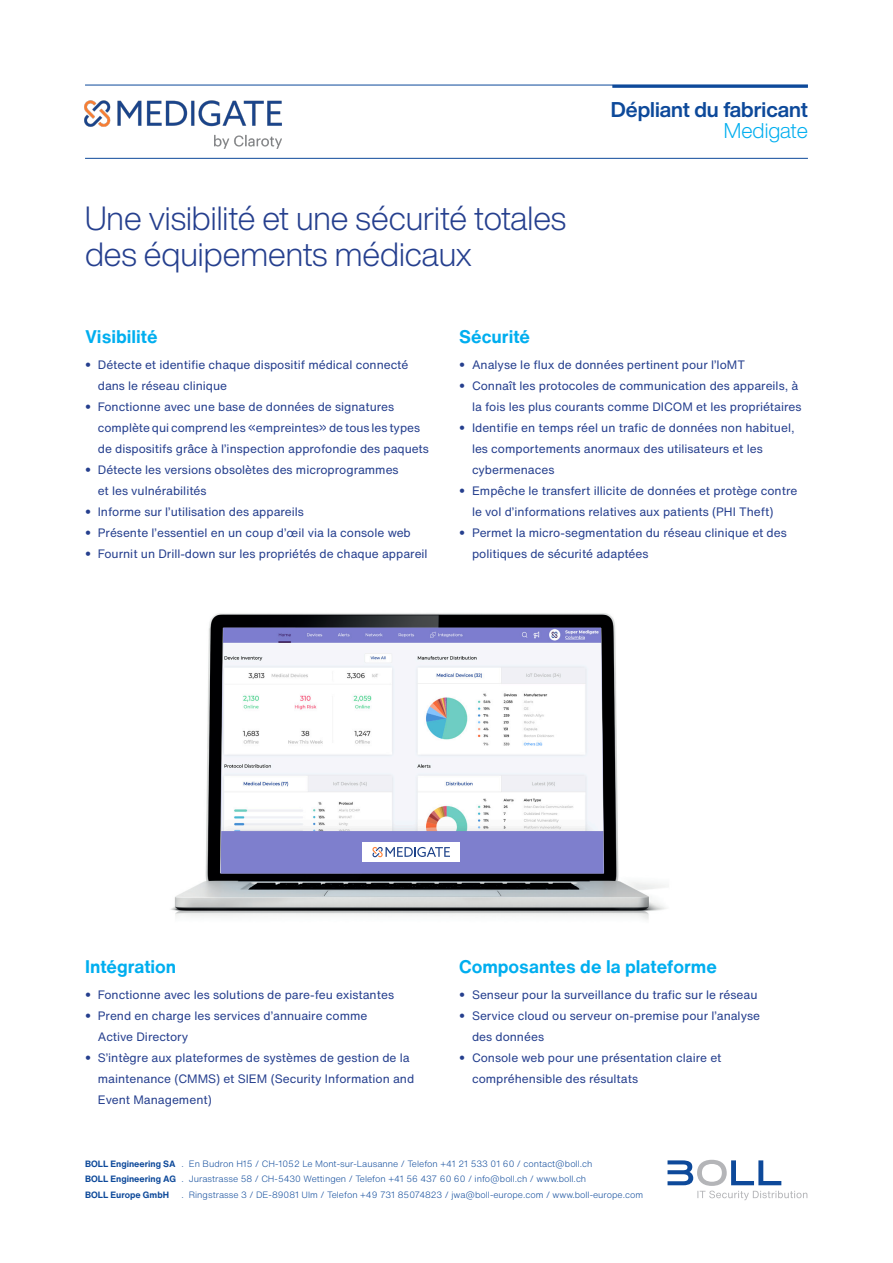
<style>
.page{position:relative;width:893px;height:1263px;background:#fff}
.page>*{position:absolute;margin:0;border:0;box-sizing:border-box;transform-origin:0 0}
.t1{font:300 33px/36px "Helvetica Now Display";color:#253f8e}
.t2{font:700 21px/21px "Helvetica Now Display";color:#0d499a;text-align:right}
.t3{font:700 18px "Helvetica Now Text";color:#00aeef}
.t4{font:12px/21px "Helvetica Now Text";color:#253f8e}
.t5{font:300 9px "Helvetica Now Text";color:#0d499a}
.t6{font:700 9px "Helvetica Now Text";color:#0d499a}
.s1{font-weight:300;color:#00aeef}
.s2{font-family:"Helvetica Neue LT Std";font-weight:300}
.s3{font-weight:700}
</style>
<div class="page">
<img style="left:171px;top:613px;width:495px;height:307px">
<div style="left:221px;top:628px;width:383px;height:245px;background:#7e7fcd"></div>
<img style="left:221px;top:628px;width:382px;height:203px">
<svg style="left:667px;top:1160px;width:140px;height:40px"></svg>
<hr style="left:85px;top:85px;width:723px;height:1px;background:#0d499a">
<hr style="left:85px;top:158px;width:723px;height:1px;background:#0d499a">
<hr style="left:612px;top:85px;width:196px;height:3px;background:#0d499a">
<div style="left:362px;top:842px;width:98px;height:20px;background:#fff"></div>
<svg style="left:372px;top:847px;width:78px;height:10px"></svg>
<img style="left:84px;top:100px;width:198px;height:49px">
<p class="t1" style="left:85px;top:200px;width:483px">Une visibilité et une sécurité totales des équipements médicaux</p>
<p class="t3" style="left:85px;top:323px;width:74px">Visibilité</p>
<p class="t3" style="left:459px;top:323px;width:72px">Sécurité</p>
<p class="t2" style="left:611px;top:99px;width:199px">Dépliant du fabricant<br><span class="s1">Medigate</span></p>
<p class="t4" style="left:98px;top:354px;width:312px;text-indent:-13px"><span class="s2">•</span> Détecte et identifie chaque dispositif médical connecté dans le réseau clinique</p>
<p class="t4" style="left:98px;top:396px;width:333px;text-indent:-13px"><span class="s2">•</span> Fonctionne avec une base de données de signatures complète qui comprend les «empreintes» de tous les types de dispositifs grâce à l’inspection approfondie des paquets</p>
<p class="t4" style="left:98px;top:459px;width:302px;text-indent:-13px"><span class="s2">•</span> Détecte les versions obsolètes des microprogrammes et les vulnérabilités</p>
<p class="t4" style="left:85px;top:501px;width:220px"><span class="s2">•</span> Informe sur l’utilisation des appareils</p>
<p class="t4" style="left:85px;top:522px;width:327px"><span class="s2">•</span> Présente l’essentiel en un coup d’œil via la console web</p>
<p class="t4" style="left:85px;top:543px;width:344px"><span class="s2">•</span> Fournit un Drill-down sur les propriétés de chaque appareil</p>
<p class="t4" style="left:459px;top:354px;width:287px"><span class="s2">•</span> Analyse le flux de données pertinent pour l’IoMT</p>
<p class="t4" style="left:459px;top:375px;width:344px;text-align:right"><span class="s2">•</span> Connaît les protocoles de communication des appareils, à la fois les plus courants comme DICOM et les propriétaires</p>
<p class="t4" style="left:472px;top:417px;width:324px;text-indent:-13px"><span class="s2">•</span> Identifie en temps réel un trafic de données non habituel, les comportements anormaux des utilisateurs et les cybermenaces</p>
<p class="t4" style="left:472px;top:480px;width:327px;text-indent:-13px"><span class="s2">•</span> Empêche le transfert illicite de données et protège contre le vol d’informations relatives aux patients (PHI Theft)</p>
<p class="t4" style="left:472px;top:522px;width:316px;text-indent:-13px"><span class="s2">•</span> Permet la micro-segmentation du réseau clinique et des politiques de sécurité adaptées</p>
<p class="t3" style="left:85px;top:953px;width:93px">Intégration</p>
<p class="t4" style="left:85px;top:984px;width:310px"><span class="s2">•</span> Fonctionne avec les solutions de pare-feu existantes</p>
<p class="t4" style="left:98px;top:1005px;width:271px;text-indent:-13px"><span class="s2">•</span> Prend en charge les services d’annuaire comme<br>Active Directory</p>
<p class="t4" style="left:98px;top:1047px;width:318px;text-indent:-13px"><span class="s2">•</span> S’intègre aux plateformes de systèmes de gestion de la maintenance (CMMS) et SIEM (Security Information and<br>Event Management)</p>
<p class="t3" style="left:459px;top:953px;width:259px">Composantes de la plateforme</p>
<p class="t4" style="left:459px;top:984px;width:300px"><span class="s2">•</span> Senseur pour la surveillance du trafic sur le réseau</p>
<p class="t4" style="left:459px;top:1005px;width:302px"><span class="s2">•</span> Service cloud ou serveur on-premise pour l’analyse</p>
<p class="t4" style="left:472px;top:1026px;width:74px">des données</p>
<p class="t4" style="left:472px;top:1047px;width:251px;text-indent:-13px"><span class="s2">•</span> Console web pour une présentation claire et compréhensible des résultats</p>
<p class="t5" style="left:85px;top:1157px;width:509px"><span class="s3">BOLL Engineering SA</span> . En Budron H15 / CH-1052 Le Mont-sur-Lausanne / Telefon +41 21 533 01 60 / contact@boll.ch</p>
<p class="t5" style="left:85px;top:1172px;width:503px"><span class="s3">BOLL Engineering AG</span> . Jurastrasse 58 / CH-5430 Wettingen / Telefon +41 56 437 60 60 / info@boll.ch / www.boll.ch</p>
<p class="t6" style="left:85px;top:1188px;width:86px">BOLL Europe GmbH</p>
<p class="t5" style="left:181px;top:1188px;width:463px">. Ringstrasse 3 / DE-89081 Ulm / Telefon +49 731 85074823 / jwa@boll-europe.com / www.boll-europe.com</p>
</div>
